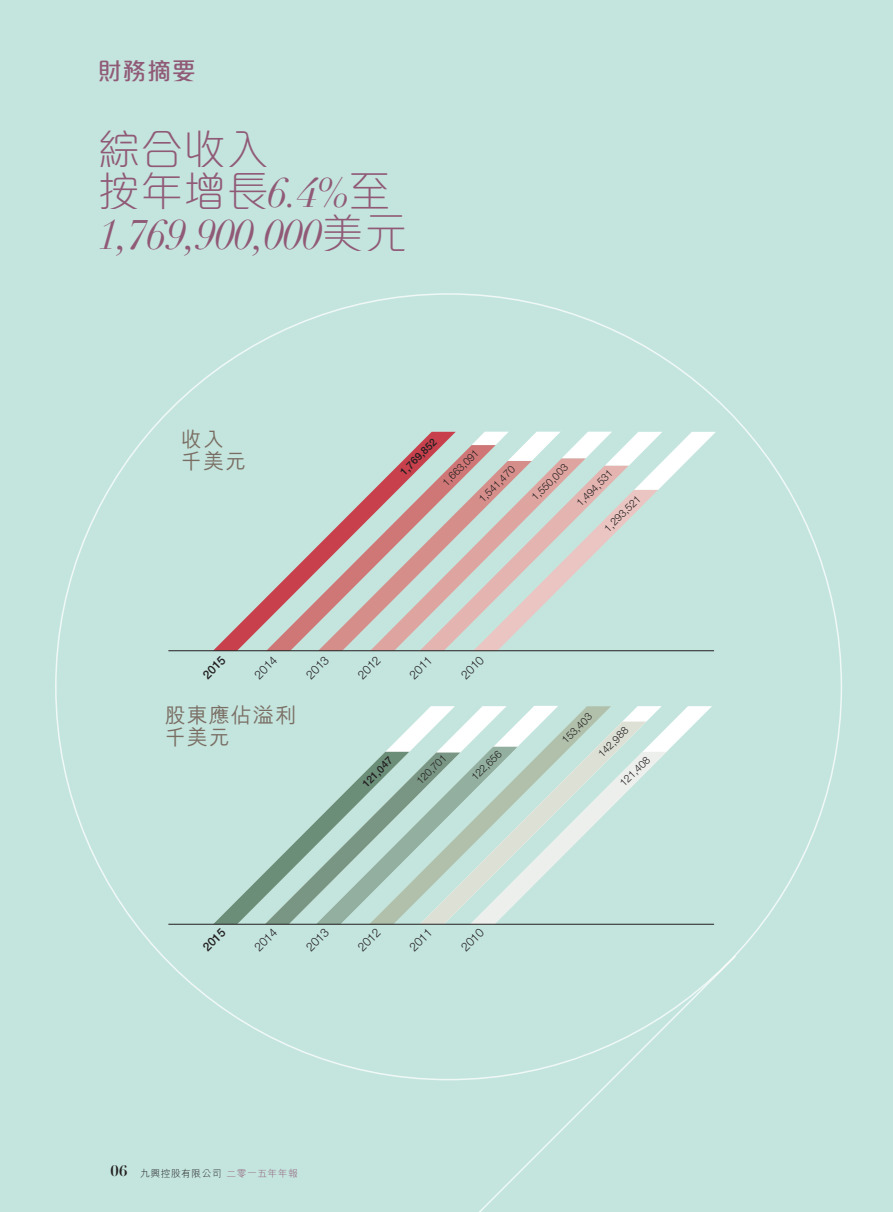
<style>
.page{position:relative;width:893px;height:1212px;background:#c4e5de}
.page>*{position:absolute;margin:0;border:0;box-sizing:border-box;transform-origin:0 0}
.t1{font:italic 42px "Didot LT Std";letter-spacing:-.025em;color:#905a77}
.t2{font:300 42px "M Elle HK";letter-spacing:.025em;color:#905a77}
.t3{font:500 24px "M Elle HK";color:#905a77}
.Body_Text{font:500 21px "M Hei HK";letter-spacing:.05em;color:#7a6e64}
.t4{font:700 15px "Didot LT Std";color:#231f20}
.t5{font:300 12px "Helvetica Neue LT Std";color:#231f20}
.t6{font:500 12px "Helvetica Neue LT Std";color:#231f20}
.t7{font:300 10.5px "Helvetica Neue LT Std";color:#231f20}
.t8{font:500 10.5px "Helvetica Neue LT Std";color:#231f20}
.t9{font:300 9.75px "M Hei HK";letter-spacing:.05em;color:#231f20}
.s1{font-family:"Didot LT Std";font-weight:400;font-style:italic}
.s2{font-family:"M Elle HK";font-weight:300;font-style:normal}
.s3{color:#905a77}
</style>
<div class="page">
<svg style="left:400px;top:954px;width:337px;height:258px"></svg>
<svg style="left:623px;top:706px;width:89px;height:218px"></svg>
<svg style="left:472px;top:432px;width:244px;height:219px"></svg>
<svg style="left:456px;top:445px;width:40px;height:205px"></svg>
<svg style="left:214px;top:432px;width:242px;height:218px"></svg>
<svg style="left:558px;top:706px;width:53px;height:41px"></svg>
<svg style="left:390px;top:706px;width:168px;height:41px"></svg>
<svg style="left:213px;top:747px;width:454px;height:177px"></svg>
<hr style="left:168px;top:650px;width:546px;height:1px;background:#231f20">
<hr style="left:168px;top:924px;width:546px;height:1px;background:#231f20">
<p class="t3" style="left:98px;top:59px;width:100px">財務摘要</p>
<p class="t2" style="left:98px;top:129px;width:173px">綜合收入</p>
<p class="t2" style="left:98px;top:171px;width:294px">按年增長<span class="s1">6.4%</span>至</p>
<p class="t1" style="left:98px;top:210px;width:310px">1,769,900,000<span class="s2">美元</span></p>
<p class="Body_Text" style="left:181px;top:424px;width:45px">收入</p>
<p class="Body_Text" style="left:181px;top:446px;width:67px">千美元</p>
<p class="t8" style="left:398px;top:469px;width:48px;rotate:-45deg">1,769,852</p>
<p class="t7" style="left:440px;top:479px;width:48px;rotate:-45deg">1,663,091</p>
<p class="t7" style="left:476px;top:496px;width:48px;rotate:-45deg">1,541,470</p>
<p class="t7" style="left:529px;top:494px;width:48px;rotate:-45deg">1,550,003</p>
<p class="t7" style="left:574px;top:500px;width:48px;rotate:-45deg">1,494,531</p>
<p class="t7" style="left:601px;top:525px;width:48px;rotate:-45deg">1,293,521</p>
<p class="t6" style="left:200px;top:672px;width:28px;rotate:-45deg">2015</p>
<p class="t5" style="left:251px;top:672px;width:28px;rotate:-45deg">2014</p>
<p class="t5" style="left:303px;top:672px;width:28px;rotate:-45deg">2013</p>
<p class="t5" style="left:355px;top:672px;width:28px;rotate:-45deg">2012</p>
<p class="t5" style="left:406px;top:672px;width:28px;rotate:-45deg">2011</p>
<p class="t5" style="left:458px;top:672px;width:28px;rotate:-45deg">2010</p>
<p class="Body_Text" style="left:165px;top:700px;width:133px">股東應佔溢利</p>
<p class="Body_Text" style="left:165px;top:722px;width:67px">千美元</p>
<p class="t8" style="left:360px;top:781px;width:39px;rotate:-45deg">121,047</p>
<p class="t7" style="left:414px;top:778px;width:39px;rotate:-45deg">120,701</p>
<p class="t7" style="left:468px;top:774px;width:39px;rotate:-45deg">122,656</p>
<p class="t6" style="left:200px;top:944px;width:28px;rotate:-45deg">2015</p>
<p class="t5" style="left:251px;top:944px;width:28px;rotate:-45deg">2014</p>
<p class="t5" style="left:303px;top:944px;width:28px;rotate:-45deg">2013</p>
<p class="t5" style="left:355px;top:944px;width:28px;rotate:-45deg">2012</p>
<p class="t5" style="left:406px;top:944px;width:28px;rotate:-45deg">2011</p>
<p class="t5" style="left:458px;top:944px;width:28px;rotate:-45deg">2010</p>
<p class="t7" style="left:559px;top:737px;width:39px;rotate:-45deg">153,403</p>
<p class="t7" style="left:595px;top:751px;width:39px;rotate:-45deg">142,988</p>
<p class="t7" style="left:617px;top:780px;width:39px;rotate:-45deg">121,408</p>
<p class="t4" style="left:111px;top:1161px;width:18px">06</p>
<p class="t9" style="left:140px;top:1168px;width:159px">九興控股有限公司 <span class="s3">二零一五年年報</span></p>
</div>
